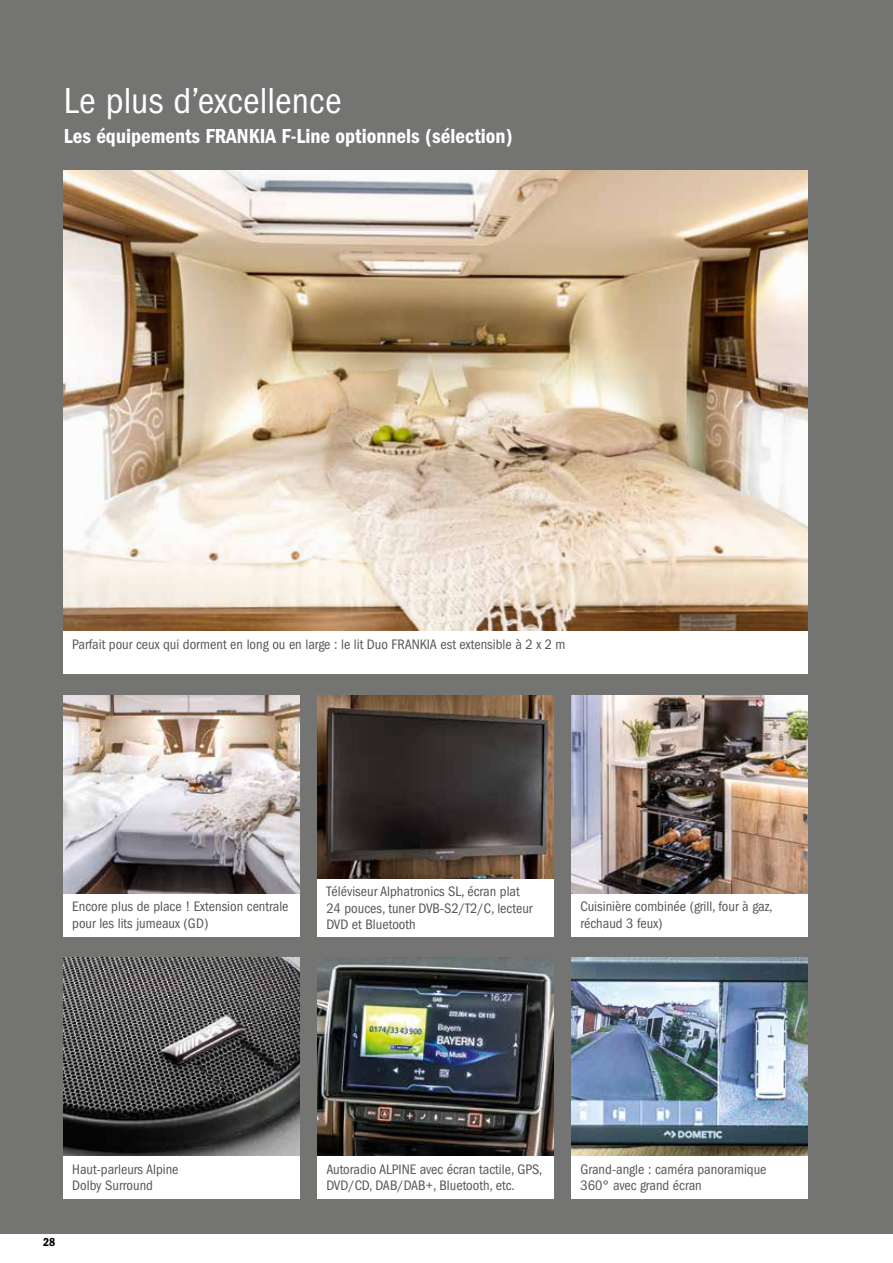
<style>
.page{position:relative;width:893px;height:1263px;background:#fff}
.page>*{position:absolute;margin:0;border:0;box-sizing:border-box;transform-origin:0 0}
.t1{font:condensed 37.5px "Franklin Gothic";letter-spacing:.005em;color:#fff}
.t2{font:600 condensed 21px "Franklin Gothic";color:#fff}
.t3{font:condensed 14.25px/16.5px "Franklin Gothic";color:#565656}
.t4{font:600 condensed 12px "Franklin Gothic";color:#000}
</style>
<div class="page">
<div style="left:0;top:0;width:893px;height:1233px;background:#747473"></div>
<img style="left:64px;top:170px;width:744px;height:461px">
<img style="left:572px;top:695px;width:236px;height:199px">
<img style="left:318px;top:695px;width:236px;height:184px">
<img style="left:318px;top:958px;width:236px;height:199px">
<img style="left:572px;top:958px;width:236px;height:199px">
<img style="left:64px;top:695px;width:236px;height:199px">
<img style="left:64px;top:958px;width:236px;height:199px">
<div style="left:64px;top:631px;width:744px;height:43px;background:#fff"></div>
<div style="left:64px;top:894px;width:236px;height:42px;background:#fff"></div>
<div style="left:64px;top:1157px;width:236px;height:42px;background:#fff"></div>
<div style="left:318px;top:879px;width:236px;height:57px;background:#fff"></div>
<div style="left:318px;top:1157px;width:236px;height:42px;background:#fff"></div>
<div style="left:572px;top:1157px;width:236px;height:42px;background:#fff"></div>
<div style="left:572px;top:894px;width:236px;height:42px;background:#fff"></div>
<h1 class="t1" style="left:64px;top:80px;width:279px">Le plus d’excellence</h1>
<h2 class="t2" style="left:64px;top:124px;width:450px">Les équipements FRANKIA F-Line optionnels (sélection)</h2>
<p class="t3" style="left:72px;top:636px;width:495px">Parfait pour ceux qui dorment en long ou en large : le lit Duo FRANKIA est extensible à 2 x 2 m</p>
<p class="t3" style="left:72px;top:898px;width:218px">Encore plus de place ! Extension centrale pour les lits jumeaux (GD)</p>
<p class="t3" style="left:326px;top:883px;width:208px">Téléviseur Alphatronics SL, écran plat<br>24 pouces, tuner DVB-S2/T2/C, lecteur<br>DVD et Bluetooth</p>
<p class="t3" style="left:580px;top:898px;width:194px">Cuisinière combinée (grill, four à gaz, réchaud 3 feux)</p>
<p class="t4" style="left:43px;top:1235px;width:14px">28</p>
<p class="t3" style="left:72px;top:1161px;width:108px">Haut-parleurs Alpine<br>Dolby Surround</p>
<p class="t3" style="left:326px;top:1161px;width:217px">Autoradio ALPINE avec écran tactile, GPS,<br>DVD/CD, DAB/DAB+, Bluetooth, etc.</p>
<p class="t3" style="left:580px;top:1161px;width:188px">Grand-angle : caméra panoramique<br>360° avec grand écran</p>
</div>
